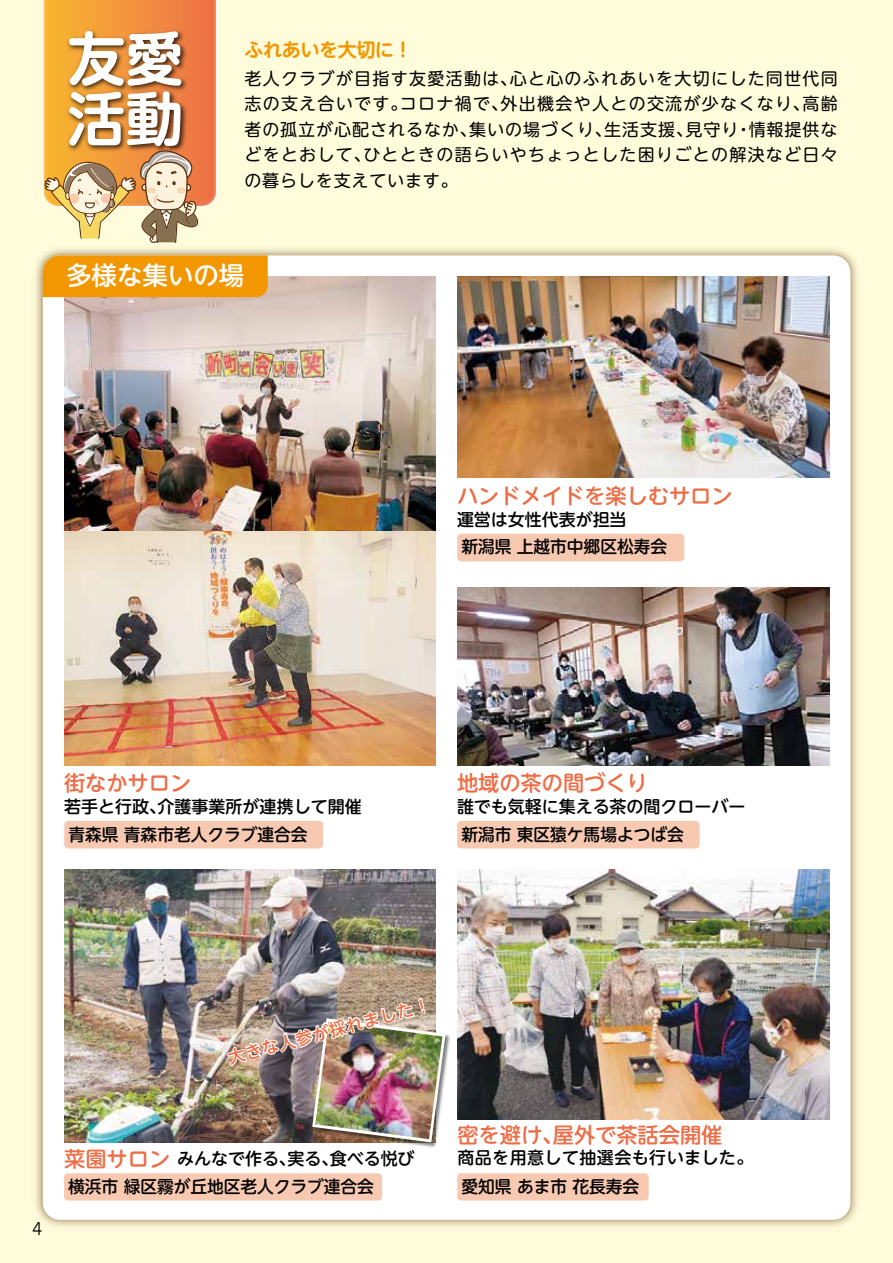
<style>
.page{position:relative;width:893px;height:1263px;background:#fffcdb}
.page>*{position:absolute;margin:0;border:0;box-sizing:border-box;transform-origin:0 0}
.t1{font:700 58.05px/60.2px "UD Shin M Go Pr 6 N De";color:#fff}
.t2{font:500 25.5px "UD Shin M Go Pr 6 N";letter-spacing:-.005em;color:#fff}
.t3{font:500 21.3px "UD Shin M Go Pr 6 N";letter-spacing:-.005em;color:#ed6d46}
.t4{font:700 19.2px "UD Shin M Go Pr 6 N De";letter-spacing:-.025em;color:#f39700}
.t5{font:16.95px/25.5px "UD Shin M Go Pr 6 N";letter-spacing:.075em;color:#000;text-align:justify}
.t6{font:500 16.95px/27.8px "UD Shin M Go Pr 6 N";letter-spacing:-.005em;color:#000}
.t7{font:500 16.95px/28.7px "UD Shin M Go Pr 6 N";letter-spacing:.025em;color:#000}
.t8{font:500 16.95px "UD Shin M Go Pr 6 N";color:#ed6d46}
.t9{font:16.95px "Hiragino UD Sans R Std W3";color:#000}
.s1{font-size:21.3px;color:#ed6d46}
</style>
<div class="page">
<img style="left:35px;top:248px;width:822px;height:979px">
<div style="left:43px;top:255px;width:807px;height:965px;background:#fff;border-radius:17px"></div>
<img style="left:64px;top:277px;width:372px;height:489px">
<svg style="left:42px;top:0;width:175px;height:243px"></svg>
<img style="left:63px;top:25px;width:129px;height:145px">
<img style="left:457px;top:587px;width:372px;height:179px">
<div style="left:64px;top:1173px;width:318px;height:27px;background:#f8c9b1;border-radius:4px"></div>
<div style="left:457px;top:821px;width:243px;height:27px;background:#f8c9b1;border-radius:4px"></div>
<div style="left:457px;top:534px;width:227px;height:27px;background:#f8c9b1;border-radius:4px"></div>
<img style="left:457px;top:276px;width:372px;height:201px">
<div style="left:63px;top:820px;width:261px;height:29px;border:2px solid #fff;border-radius:4px"></div>
<svg style="left:63px;top:762px;width:300px;height:82px"></svg>
<div style="left:64px;top:821px;width:259px;height:27px;background:#f8c9b1;border-radius:4px"></div>
<div style="left:43px;top:255px;width:225px;height:42px;background:#f39700"></div>
<img style="left:64px;top:870px;width:372px;height:272px">
<img style="left:457px;top:870px;width:372px;height:249px">
<img style="left:311px;top:1034px;width:139px;height:114px">
<img style="left:226px;top:883px;width:219px;height:259px">
<div style="left:457px;top:1173px;width:192px;height:27px;background:#f8c9b1;border-radius:4px"></div>
<h1 class="t1" style="left:67px;top:25px;width:117px">友愛活動</h1>
<p class="t4" style="left:244px;top:33px;width:170px">ふれあいを大切に！</p>
<p class="t5" style="left:244px;top:64px;width:595px">老人クラブが目指す友愛活動は、心と心のふれあいを大切にした同世代同志の支え合いです。コロナ禍で、外出機会や人との交流が少なくなり、高齢者の孤立が心配されるなか、集いの場づくり、生活支援、見守り・情報提供などをとおして、ひとときの語らいやちょっとした困りごとの解決など日々の暮らしを支えています。</p>
<h2 class="t2" style="left:66px;top:254px;width:180px">多様な集いの場</h2>
<p class="t3" style="left:457px;top:478px;width:277px">ハンドメイドを楽しむサロン</p>
<p class="t6" style="left:457px;top:504px;width:212px">運営は女性代表が担当<br>新潟県 上越市中郷区松寿会</p>
<p class="t3" style="left:64px;top:765px;width:129px">街なかサロン</p>
<p class="t6" style="left:64px;top:791px;width:299px">若手と行政、介護事業所が連携して開催青森県 青森市老人クラブ連合会</p>
<p class="t3" style="left:457px;top:765px;width:192px">地域の茶の間づくり</p>
<p class="t6" style="left:457px;top:791px;width:290px">誰でも気軽に集える茶の間クローバー新潟市 東区猿ケ馬場よつば会</p>
<p class="t8" style="left:225px;top:1044px;width:210px;rotate:-15deg">大きな人参が採れました！</p>
<p class="t9" style="left:32px;top:1216px;width:12px">4</p>
<p class="t6" style="left:64px;top:1143px;width:352px"><span class="s1">菜園サロン</span>みんなで作る、実る、食べる悦び横浜市 緑区霧が丘地区老人クラブ連合会</p>
<p class="t3" style="left:457px;top:1116px;width:266px">密を避け、屋外で茶話会開催</p>
<p class="t7" style="left:457px;top:1142px;width:297px">商品を用意して抽選会も行いました。愛知県 あま市 花長寿会</p>
</div>
